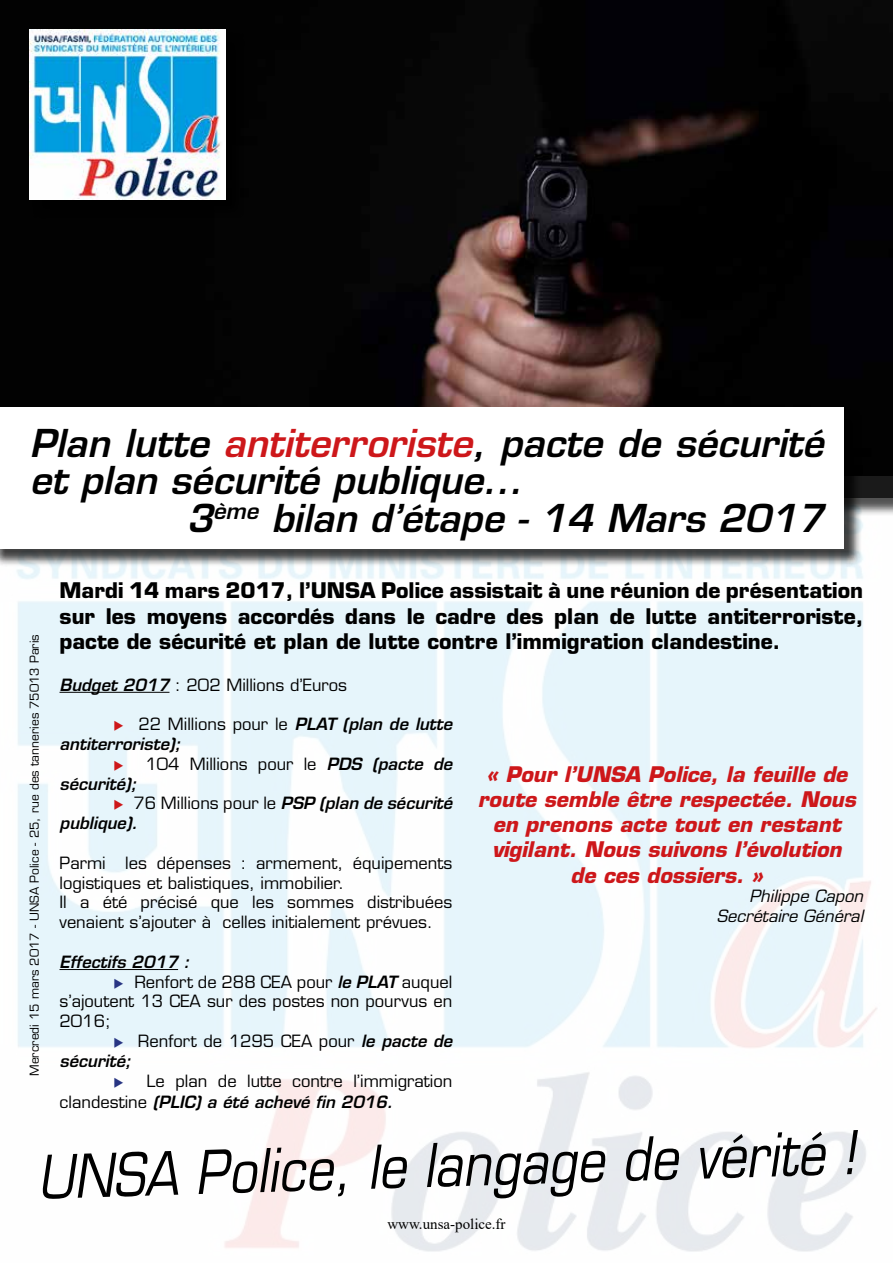
<style>
.page{position:relative;width:893px;height:1263px;background:#fff}
.page>*{position:absolute;margin:0;border:0;box-sizing:border-box;transform-origin:0 0}
.t1{font:italic 58.5px "Eurostile LT Std";color:#000;scale:.85 1}
.t2{font:italic 600 37.5px "Eurostile LT Std";color:#000}
.t3{font:700 21px/25.2px "Eurostile LT Std";color:#000;text-align:justify}
.t4{font:italic 700 21px/25.2px "Eurostile LT Std";color:#cd171a;text-align:center}
.t5{font:16.5px/19.8px "Eurostile LT Std";color:#000}
.t6{font:italic 600 16.5px/19.8px "Eurostile LT Std";color:#000}
.t7{font:italic 16.5px/19.8px "Eurostile LT Std";color:#000;text-align:right}
.t8{font:15px "Times New Roman";color:#000}
.t9{font:12px "Eurostile LT Std";color:#000}
.s1{color:#cd171a}
.s2{font-weight:600;font-style:italic}
.s3{font-weight:400;font-style:normal}
.s4{color:#283583}
</style>
<div class="page">
<img style="left:0;top:0;width:893px;height:477px">
<img style="left:17px;top:477px;width:876px;height:775px">
<div style="left:0;top:409px;width:862px;height:158px;background:#000;opacity:.75"></div>
<div style="left:0;top:407px;width:843px;height:142px;background:#fff"></div>
<hr style="left:60px;top:692px;width:109px;height:1px;background:#000">
<hr style="left:60px;top:969px;width:118px;height:1px;background:#000">
<div style="left:32px;top:32px;width:212px;height:186px;background:#000"></div>
<img style="left:30px;top:30px;width:196px;height:170px">
<svg style="left:60px;top:730px;width:12px;height:1px"></svg>
<svg style="left:60px;top:770px;width:12px;height:1px"></svg>
<svg style="left:60px;top:809px;width:12px;height:1px"></svg>
<svg style="left:60px;top:988px;width:12px;height:1px"></svg>
<svg style="left:60px;top:1047px;width:12px;height:1px"></svg>
<svg style="left:60px;top:1087px;width:12px;height:1px"></svg>
<h2 class="t2" style="left:30px;top:419px;width:795px">Plan lutte <span class="s1">antiterroriste</span>, pacte de sécurité</h2>
<h2 class="t2" style="left:30px;top:457px;width:494px">et plan sécurité publique...</h2>
<h2 class="t2" style="left:187px;top:494px;width:638px">3<sup>ème</sup> bilan d’étape - 14 Mars 2017</h2>
<p class="t9" style="left:27px;top:1076px;width:443px;rotate:-90deg">Mercredi 15 mars 2017 - UNSA Police - 25, rue des tanneries 75013 Paris</p>
<p class="t3" style="left:60px;top:578px;width:805px">Mardi 14 mars 2017, l’UNSA Police assistait à une réunion de présentation sur les moyens accordés dans le cadre des plan de lutte antiterroriste, pacte de sécurité et plan de lutte contre l’immigration clandestine.</p>
<p class="t5" style="left:60px;top:675px;width:289px"><span class="s2">Budget 2017</span> : 202 Millions d’Euros</p>
<p class="t6" style="left:60px;top:714px;width:394px;text-indent:54px"><span class="s1">◆</span> <span class="s3">22 Millions pour le</span> PLAT (plan de lutte antiterroriste);</p>
<p class="t6" style="left:60px;top:754px;width:394px;text-indent:54px"><span class="s1">◆</span> <span class="s3">104 Millions pour le</span> PDS (pacte de sécurité);</p>
<p class="t6" style="left:60px;top:794px;width:394px;text-indent:54px"><span class="s1">◆</span> <span class="s3">76 Millions pour le</span> PSP (plan de sécurité publique).</p>
<p class="t5" style="left:60px;top:853px;width:394px">Parmi les dépenses : armement, équipements logistiques et balistiques, immobilier.<br>Il a été précisé que les sommes distribuées venaient s’ajouter à celles initialement prévues.</p>
<p class="t6" style="left:60px;top:952px;width:132px">Effectifs 2017 :</p>
<p class="t5" style="left:60px;top:972px;width:394px;text-align:justify;text-indent:54px"><span class="s4">◆</span> Renfort de 288 CEA pour <span class="s2">le PLAT</span> auquel s’ajoutent 13 CEA sur des postes non pourvus en 2016;</p>
<p class="t5" style="left:60px;top:1031px;width:394px;text-indent:54px"><span class="s4">◆</span> Renfort de 1295 CEA pour <span class="s2">le pacte de sécurité;</span></p>
<p class="t5" style="left:60px;top:1070px;width:394px;line-height:21.6px;text-indent:54px"><span class="s4">◆</span> Le plan de lutte contre l’immigration clandestine <span class="s2">(PLIC) a été achevé fin 2016.</span></p>
<p class="t4" style="left:478px;top:762px;width:380px">« Pour l’UNSA Police, la feuille de route semble être respectée. Nous en prenons acte tout en restant vigilant. Nous suivons l’évolution de ces dossiers. »</p>
<p class="t7" style="left:717px;top:887px;width:148px">Philippe Capon<br>Secrétaire Général</p>
<h1 class="t1" style="left:36px;top:1144px;width:964px;rotate:-2deg">UNSA Police, le langage de vérité !</h1>
<p class="t8" style="left:387px;top:1213px;width:120px">www.unsa-police.fr</p>
</div>
